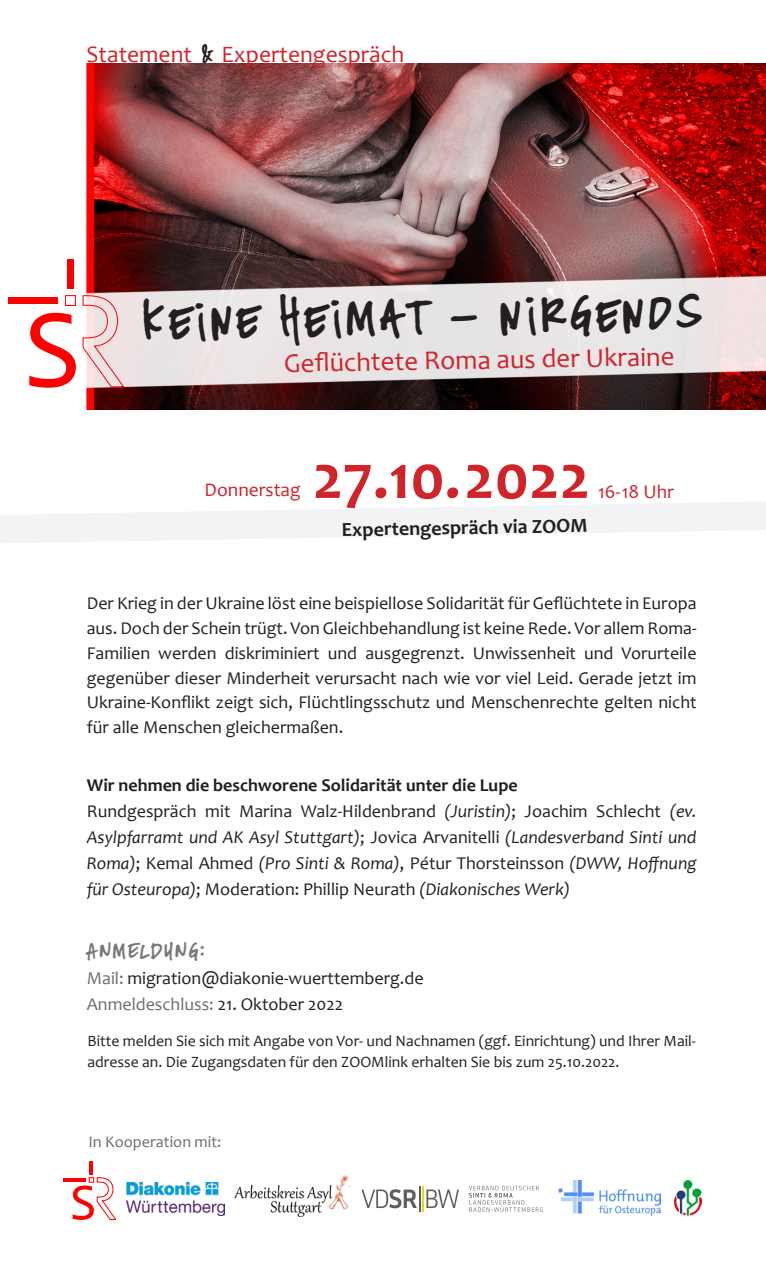
<style>
.page{position:relative;width:766px;height:1276px;background:#fff}
.page>*{position:absolute;margin:0;border:0;box-sizing:border-box;transform-origin:0 0}
.t1{font:700 63.9px "Candara";color:#d1232a}
.t2{font:40.5px "Miserably Lose";color:#231f20}
.t3{font:27px "Candara";color:#d1232a}
.t4{font:23.62px "Candara";color:#d1232a}
.t5{font:700 20.03px "Candara";color:#231f20}
.t6{font:19.35px "Candara";color:#d1232a}
.t7{font:18px/24.8px "Candara";color:#231f20;text-align:justify}
.t8{font:italic 18px/26.1px "Candara";color:#231f20}
.t9{font:18px "Miserably Lose";letter-spacing:.15em;color:#76787b}
.t10{font:16.2px "Candara";color:#6c6d70}
.t11{font:15.75px/21.4px "Candara";color:#231f20}
.s1{font-family:"Miserably Lose";font-size:20.25px;color:#231f20}
.s2{font-weight:700;font-style:normal}
.s3{font-style:normal}
.s4{color:#6c6d70}
</style>
<div class="page">
<img style="left:52px;top:63px;width:713px;height:347px">
<svg style="left:29px;top:313px;width:47px;height:75px"></svg>
<svg style="left:82px;top:295px;width:42px;height:93px;background:#f2d3d3"></svg>
<div style="left:65px;top:295px;width:11px;height:11px;border:1px solid #f00"></div>
<div style="left:8px;top:297px;width:50px;height:7px;background:#f00"></div>
<div style="left:67px;top:259px;width:7px;height:30px;background:#f00"></div>
<svg style="left:0;top:502px;width:765px;height:41px"></svg>
<hr style="left:63px;top:1178px;width:22px;height:3px;background:#f00">
<svg style="left:73px;top:1161px;width:43px;height:59px"></svg>
<svg style="left:426px;top:1189px;width:33px;height:19px"></svg>
<hr style="left:421px;top:1185px;width:2px;height:26px;background:#ebdb01">
<svg style="left:361px;top:1186px;width:59px;height:25px"></svg>
<svg style="left:469px;top:1185px;width:73px;height:27px"></svg>
<img style="left:674px;top:1180px;width:27px;height:35px">
<img style="left:126px;top:1182px;width:99px;height:33px">
<img style="left:558px;top:1180px;width:102px;height:35px">
<img style="left:234px;top:1176px;width:115px;height:33px">
<img style="left:270px;top:1199px;width:52px;height:17px">
<div style="left:345px;top:1186px;width:12px;height:12px;background:#fff"></div>
<h3 class="t4" style="left:86px;top:39px;width:319px">Statement <span class="s1">&amp;</span> Expertengespräch</h3>
<h2 class="t2" style="left:143px;top:297px;width:557px;rotate:-1deg">keine heimat - nirgends</h2>
<h3 class="t3" style="left:283px;top:346px;width:392px;rotate:-1deg">Gefl üchtete Roma aus der Ukraine</h3>
<p class="t6" style="left:204px;top:477px;width:97px">Donnerstag</p>
<h1 class="t1" style="left:312px;top:437px;width:279px">27.10.2022</h1>
<p class="t5" style="left:341px;top:517px;width:247px;rotate:-1deg">Expertengespräch via ZOOM</p>
<p class="t6" style="left:598px;top:479px;width:77px">16-18 Uhr</p>
<p class="t7" style="left:87px;top:591px;width:611px">Der Krieg in der Ukraine löst eine beispiellose Solidarität für Geflüchtete in Europa aus. Doch der Schein trügt. Von Gleichbehandlung ist keine Rede. Vor allem Roma-Familien werden diskriminiert und ausgegrenzt. Unwissenheit und Vorurteile gegenüber dieser Minderheit verursacht nach wie vor viel Leid. Gerade jetzt im Ukraine-Konflikt zeigt sich, Flüchtlingsschutz und Menschenrechte gelten nicht für alle Menschen gleichermaßen.</p>
<p class="t8" style="left:87px;top:771px;width:611px"><span class="s2">Wir nehmen die beschworene Solidarität unter die Lupe<br></span><span class="s3">Rundgespräch mit Marina Walz-Hildenbrand</span> (Juristin)<span class="s3">; Joachim Schlecht</span> (ev.<br>Asylpfarramt und AK Asyl Stuttgart)<span class="s3">; Jovica Arvanitelli</span> (Landesverband Sinti und Roma)<span class="s3">; Kemal Ahmed</span> (Pro Sinti &amp; Roma)<span class="s3">, Pétur Thorsteinsson</span> (DWW, Hoffnung für Osteuropa)<span class="s3">; Moderation: Phillip Neurath</span> (Diakonisches Werk)</p>
<p class="t9" style="left:87px;top:939px;width:118px">ANMELDUNG:</p>
<p class="t7" style="left:87px;top:964px;width:338px;line-height:26.1px"><span class="s4">Mail:</span> migration@diakonie-wuerttemberg.de<br><span class="s4">Anmeldeschluss:</span> 21. Oktober 2022</p>
<p class="t11" style="left:87px;top:1029px;width:609px">Bitte melden Sie sich mit Angabe von Vor- und Nachnamen (ggf. Einrichtung) und Ihrer Mail&shy;adresse an. Die Zugangsdaten für den ZOOMlink erhalten Sie bis zum 25.10.2022.</p>
<p class="t10" style="left:88px;top:1132px;width:134px">In Kooperation mit:</p>
</div>
